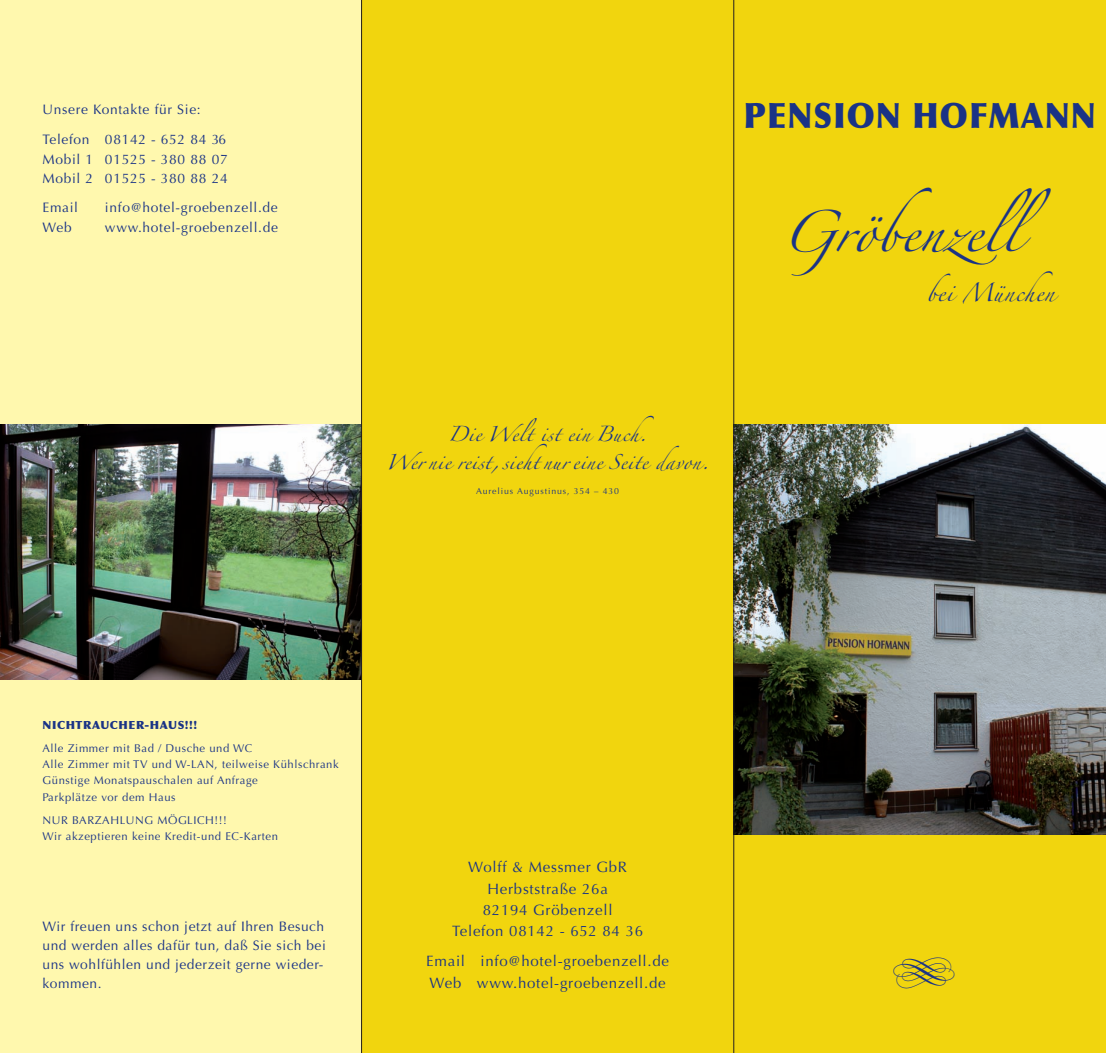
<style>
.page{position:relative;width:1106px;height:1053px;background:#fff}
.page>*{position:absolute;margin:0;border:0;box-sizing:border-box;transform-origin:0 0}
.t1{font:42.12px "Type Embellishments One Let Plain";color:#1a3386}
.t2{font:37.5px "Zapfino";color:#1a3386}
.t3{font:900 35px "Optima";letter-spacing:.035em;color:#1a3386;scale:.9 1}
.t4{font:16.25px "Zapfino";letter-spacing:.025em;color:#1a3386}
.t5{font:15px/21.4px "Optima";letter-spacing:.05em;color:#1a3386;text-align:center}
.t6{font:13.75px/18.8px "Optima";letter-spacing:.04em;color:#1a3386}
.t7{font:13.75px/28.8px "Zapfino";letter-spacing:.025em;color:#1a3386;text-align:center}
.t8{font:11.25px/16.1px "Optima";letter-spacing:.05em;color:#1a3386}
.t9{font:900 11.25px "Optima";letter-spacing:.05em;color:#1a3386}
.t10{font:8.75px "Optima";letter-spacing:.1em;color:#1a3386}
</style>
<div class="page">
<div style="left:0;top:0;width:361px;height:1052px;background:#fff8ae"></div>
<div style="left:361px;top:0;width:745px;height:1052px;background:#f1d50e"></div>
<img style="left:734px;top:424px;width:372px;height:410px">
<img style="left:0;top:424px;width:361px;height:255px">
<hr style="left:733px;top:0;width:1px;height:1052px;background:#231f20">
<hr style="left:361px;top:0;width:1px;height:1052px;background:#231f20">
<p class="t6" style="left:43px;top:95px;width:185px;line-height:29.6px">Unsere Kontakte für Sie:<br>Telefon 08142 - 652 84 36</p>
<p class="t6" style="left:43px;top:149px;width:187px;line-height:19.6px">Mobil 1 01525 - 380 88 07<br>Mobil 2 01525 - 380 88 24</p>
<p class="t6" style="left:43px;top:198px;width:37px">Email</p>
<p class="t6" style="left:105px;top:198px;width:174px">info@hotel-groebenzell.de</p>
<p class="t6" style="left:43px;top:218px;width:31px">Web</p>
<p class="t6" style="left:105px;top:218px;width:174px">www.hotel-groebenzell.de</p>
<h3 class="t3" style="left:743px;top:94px;width:393px">PENSION HOFMANN</h3>
<h2 class="t2" style="left:781px;top:216px;width:271px">Gröbenzell</h2>
<p class="t4" style="left:926px;top:285px;width:130px">bei München</p>
<p class="t7" style="left:386px;top:421px;width:325px">Die Welt ist ein Buch.<br>Wer nie reist, sieht nur eine Seite davon.</p>
<p class="t10" style="left:476px;top:485px;width:144px">Aurelius Augustinus, 354 – 430</p>
<p class="t9" style="left:43px;top:717px;width:156px">NICHTRAUCHER-HAUS!!!</p>
<p class="t8" style="left:43px;top:740px;width:297px">Alle Zimmer mit Bad / Dusche und WC<br>Alle Zimmer mit TV und W-LAN, teilweise Kühlschrank Günstige Monatspauschalen auf Anfrage<br>Parkplätze vor dem Haus</p>
<p class="t8" style="left:43px;top:812px;width:237px">NUR BARZAHLUNG MÖGLICH!!!<br>Wir akzeptieren keine Kredit-und EC-Karten</p>
<p class="t6" style="left:43px;top:917px;width:285px">Wir freuen uns schon jetzt auf Ihren Besuch und werden alles dafür tun, daß Sie sich bei uns wohlfühlen und jederzeit gerne wieder&shy;kommen.</p>
<p class="t5" style="left:452px;top:856px;width:192px">Wolff &amp; Messmer GbR<br>Herbststraße 26a<br>82194 Gröbenzell<br>Telefon 08142 - 652 84 36</p>
<p class="t5" style="left:426px;top:950px;width:244px;text-align:left">Email info@hotel-groebenzell.de<br>Web www.hotel-groebenzell.de</p>
<h1 class="t1" style="left:891px;top:947px;width:67px">-</h1>
</div>
